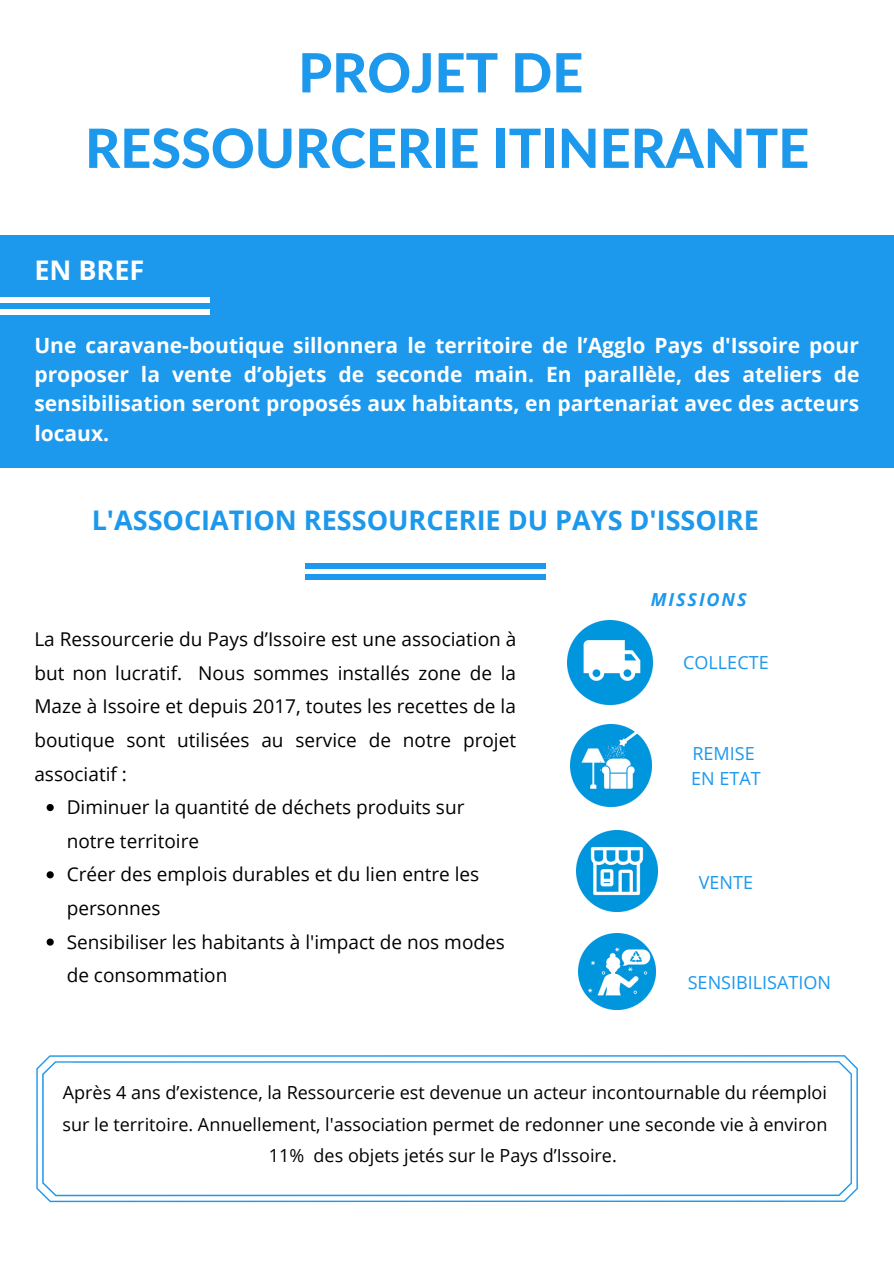
<style>
.page{position:relative;width:894px;height:1264px;background:#fff}
.page>*{position:absolute;margin:0;border:0;box-sizing:border-box;transform-origin:0 0}
.t1{font:800 54px "Lato";color:#1c98ed}
.t2{font:700 27px "Open Sans";color:#1c98ed}
.t3{font:700 27px "Open Sans";color:#fff}
.t4{font:700 21px/29.2px "Open Sans";color:#fff;text-align:justify}
.t5{font:19.05px/33.6px "Open Sans";color:#000}
.t6{font:18px/31.5px "Open Sans";color:#000;text-align:center}
.t7{font:18px "Open Sans";color:#1c98ed}
.t8{font:italic 700 18px "Open Sans";letter-spacing:.1em;color:#1c98ed}
</style>
<div class="page">
<div style="left:0;top:235px;width:893px;height:232px;background:#1c98ed"></div>
<img style="left:567px;top:620px;width:85px;height:85px">
<img style="left:576px;top:830px;width:81px;height:82px">
<img style="left:570px;top:725px;width:81px;height:81px">
<img style="left:578px;top:933px;width:77px;height:76px">
<svg style="left:36px;top:1055px;width:821px;height:147px"></svg>
<svg style="left:47px;top:804px;width:7px;height:7px"></svg>
<svg style="left:47px;top:871px;width:7px;height:7px"></svg>
<svg style="left:47px;top:938px;width:7px;height:7px"></svg>
<div style="left:0;top:309px;width:210px;height:5px;background:#fff"></div>
<div style="left:0;top:298px;width:210px;height:5px;background:#fff"></div>
<div style="left:305px;top:574px;width:241px;height:5px;background:#1c98ed"></div>
<div style="left:305px;top:563px;width:241px;height:5px;background:#1c98ed"></div>
<p class="t1" style="left:298px;top:39px;width:286px">PROJET DE</p>
<p class="t1" style="left:85px;top:115px;width:725px">RESSOURCERIE ITINERANTE</p>
<p class="t3" style="left:34px;top:251px;width:111px">EN BREF</p>
<p class="t4" style="left:34px;top:330px;width:826px">Une caravane-boutique sillonnera le territoire de l’Agglo Pays d'Issoire pour proposer la vente d’objets de seconde main. En parallèle, des ateliers de sensibilisation seront proposés aux habitants, en partenariat avec des acteurs locaux.</p>
<p class="t2" style="left:92px;top:501px;width:668px">L'ASSOCIATION RESSOURCERIE DU PAYS D'ISSOIRE</p>
<p class="t5" style="left:34px;top:621px;width:483px;text-align:justify">La Ressourcerie du Pays d’Issoire est une association à but non lucratif. Nous sommes installés zone de la Maze à Issoire et depuis 2017, toutes les recettes de la boutique sont utilisées au service de notre projet associatif :</p>
<p class="t5" style="left:67px;top:790px;width:399px">Diminuer la quantité de déchets produits sur notre territoire</p>
<p class="t5" style="left:67px;top:857px;width:414px">Créer des emplois durables et du lien entre les personnes</p>
<p class="t5" style="left:67px;top:924px;width:439px">Sensibiliser les habitants à l'impact de nos modes de consommation</p>
<p class="t8" style="left:650px;top:586px;width:97px">MISSIONS</p>
<p class="t7" style="left:683px;top:650px;width:87px">COLLECTE</p>
<p class="t7" style="left:692px;top:741px;width:64px">REMISE</p>
<p class="t7" style="left:691px;top:765px;width:71px">EN ETAT</p>
<p class="t7" style="left:698px;top:869px;width:56px">VENTE</p>
<p class="t7" style="left:687px;top:969px;width:145px">SENSIBILISATION</p>
<p class="t6" style="left:62px;top:1076px;width:766px">Après 4 ans d’existence, la Ressourcerie est devenue un acteur incontournable du réemploi sur le territoire. Annuellement, l'association permet de redonner une seconde vie à environ<br>11% des objets jetés sur le Pays d’Issoire.</p>
</div>
